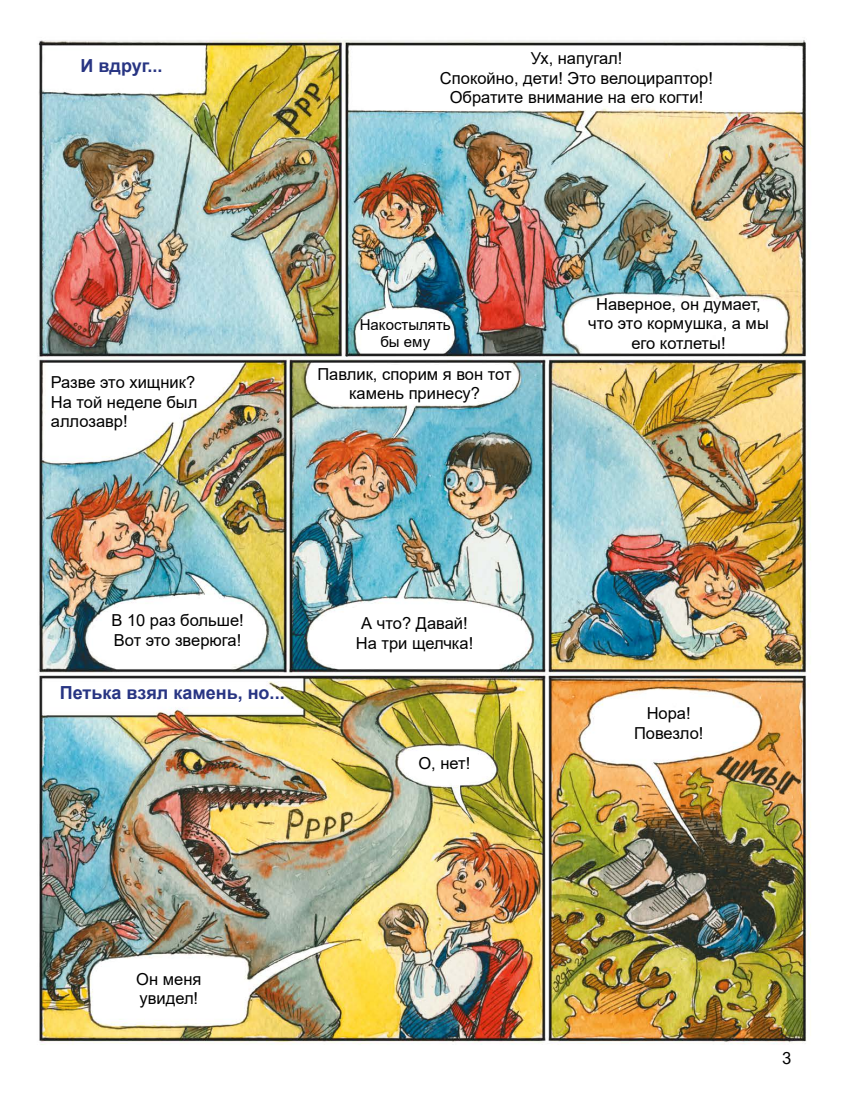
<style>
.page{position:relative;width:851px;height:1106px;background:#fff}
.page>*{position:absolute;margin:0;border:0;box-sizing:border-box;transform-origin:0 0}
.t1{font:700 18px "Arial";color:#283583}
.t2{font:16.5px/19.5px "Arial";color:#000;text-align:center}
.t3{font:16.5px "Arial Nova";color:#000}
.t4{font:15px/16.5px "Arial";color:#000;text-align:center}
</style>
<div class="page">
<img style="left:38px;top:39px;width:773px;height:1006px">
<p class="t1" style="left:81px;top:53px;width:83px">И вдруг...</p>
<p class="t2" style="left:440px;top:49px;width:274px">Ух, напугал!<br>Спокойно, дети! Это велоцираптор!<br>Обратите внимание на его когти!</p>
<p class="t2" style="left:51px;top:372px;width:148px;text-align:left">Разве это хищник?<br>На той неделе был аллозавр!</p>
<p class="t4" style="left:360px;top:316px;width:92px">Накостылять бы ему</p>
<p class="t2" style="left:317px;top:364px;width:196px">Павлик, спорим я вон тот камень принесу?</p>
<p class="t2" style="left:111px;top:611px;width:134px;text-align:left">В 10 раз больше!<br>Вот это зверюга!</p>
<p class="t1" style="left:60px;top:680px;width:226px">Петька взял камень, но...</p>
<p class="t2" style="left:356px;top:613px;width:119px">А что? Давай!<br>На три щелчка!</p>
<p class="t2" style="left:418px;top:753px;width:53px">О, нет!</p>
<p class="t2" style="left:588px;top:294px;width:182px">Наверное, он думает, что это кормушка, а мы его котлеты!</p>
<p class="t2" style="left:634px;top:703px;width:71px">Нора!<br>Повезло!</p>
<p class="t2" style="left:136px;top:969px;width:67px;text-align:left">Он меня увидел!</p>
<p class="t3" style="left:782px;top:1048px;width:11px">3</p>
</div>
